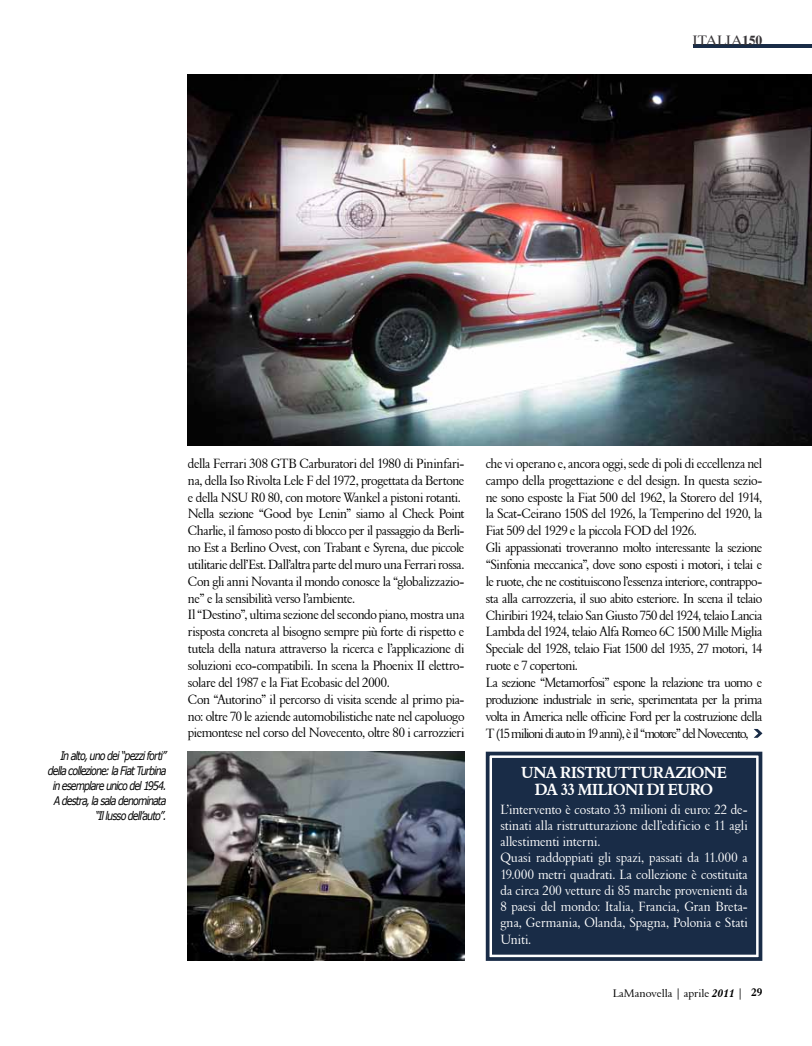
<style>
.page{position:relative;width:812px;height:1046px;background:#fff}
.page>*{position:absolute;margin:0;border:0;box-sizing:border-box;transform-origin:0 0}
.t1{font:16.5px/17.5px "Aldine 401 BT Bold A";letter-spacing:-.03em;color:#fff;text-align:center;scale:.91 1}
.t2{font:13.75px/16.9px "Aldine 401 BT Roman A";letter-spacing:-.035em;color:#000;scale:.91 1}
.t3{font:13.75px/16.2px "Aldine 401 BT Roman A";color:#fff;scale:.91 1}
.t4{font:13.75px "Dutch 801 BT";letter-spacing:.005em;color:#373437}
.t5{font:italic 11.75px/15px "Verdana";letter-spacing:-.1em;color:#000;text-align:right;scale:.81 1}
.t6{font:11.25px "Aldine 401 BT Roman A";color:#000}
.t7{font:11.25px "Aldine 401 BT Bold A";color:#000}
.s1{font-weight:700}
.s2{font-family:"Aldine 401 BT Bold Italic A"}
</style>
<div class="page">
<svg style="left:754px;top:728px;width:8px;height:9px"></svg>
<hr style="left:693px;top:45px;width:118px;height:3px;background:#192c47">
<img style="left:188px;top:74px;width:623px;height:372px">
<img style="left:188px;top:751px;width:276px;height:209px">
<svg style="left:485px;top:751px;width:278px;height:210px"></svg>
<div style="left:491px;top:757px;width:265px;height:198px;background:#192c47"></div>
<p class="t4" style="left:692px;top:31px;width:71px">ITALIA<span class="s1">150</span></p>
<p class="t5" style="left:48px;top:748px;width:148px">In alto, uno dei “pezzi forti” della collezione: la Fiat Turbina in esemplare unico del 1954.<br>A destra, la sala denominata “Il lusso dell’auto”.</p>
<p class="t2" style="left:188px;top:454px;width:305px">della Ferrari 308 GTB Carburatori del 1980 di Pininfari&shy;na, della Iso Rivolta Lele F del 1972, progettata da Bertone e della NSU R0 80, con motore Wankel a pistoni rotanti.<br>Nella sezione “Good bye Lenin” siamo al Check Point Charlie, il famoso posto di blocco per il passaggio da Berli&shy;no Est a Berlino Ovest, con Trabant e Syrena, due piccole utilitarie dell’Est. Dall’altra parte del muro una Ferrari rossa.<br>Con gli anni Novanta il mondo conosce la “globalizzazio&shy;ne” e la sensibilità verso l’ambiente.<br>Il “Destino”, ultima sezione del secondo piano, mostra una risposta concreta al bisogno sempre più forte di rispetto e tutela della natura attraverso la ricerca e l’applicazione di soluzioni eco-compatibili. In scena la Phoenix II elettro&shy;solare del 1987 e la Fiat Ecobasic del 2000.<br>Con “Autorino” il percorso di visita scende al primo pia&shy;no: oltre 70 le aziende automobilistiche nate nel capoluogo piemontese nel corso del Novecento, oltre 80 i carrozzieri</p>
<p class="t2" style="left:485px;top:454px;width:305px">che vi operano e, ancora oggi, sede di poli di eccellenza nel campo della progettazione e del design. In questa sezio&shy;ne sono esposte la Fiat 500 del 1962, la Storero del 1914, la Scat-Ceirano 150S del 1926, la Temperino del 1920, la Fiat 509 del 1929 e la piccola FOD del 1926.<br>Gli appassionati troveranno molto interessante la sezione “Sinfonia meccanica”, dove sono esposti i motori, i telai e le ruote, che ne costituiscono l’essenza interiore, contrappo&shy;sta alla carrozzeria, il suo abito esteriore. In scena il telaio Chiribiri 1924, telaio San Giusto 750 del 1924, telaio Lancia Lambda del 1924, telaio Alfa Romeo 6C 1500 Mille Miglia Speciale del 1928, telaio Fiat 1500 del 1935, 27 motori, 14 ruote e 7 copertoni.<br>La sezione “Metamorfosi” espone la relazione tra uomo e produzione industriale in serie, sperimentata per la prima volta in America nelle officine Ford per la costruzione della T (15 milioni di auto in 19 anni), è il “motore” del Novecento,</p>
<p class="t1" style="left:521px;top:763px;width:228px">UNA RISTRUTTURAZIONE<br>DA 33 MILIONI DI EURO</p>
<p class="t3" style="left:500px;top:800px;width:273px">L’intervento è costato 33 milioni di euro: 22 de&shy;stinati alla ristrutturazione dell’edificio e 11 agli allestimenti interni.<br>Quasi raddoppiati gli spazi, passati da 11.000 a 19.000 metri quadrati. La collezione è costituita da circa 200 vetture di 85 marche provenienti da 8 paesi del mondo: Italia, Francia, Gran Breta&shy;gna, Germania, Olanda, Spagna, Polonia e Stati Uniti.</p>
<p class="t6" style="left:612px;top:985px;width:132px">LaManovella | aprile <span class="s2">2011</span> |</p>
<p class="t7" style="left:751px;top:985px;width:13px">29</p>
</div>
